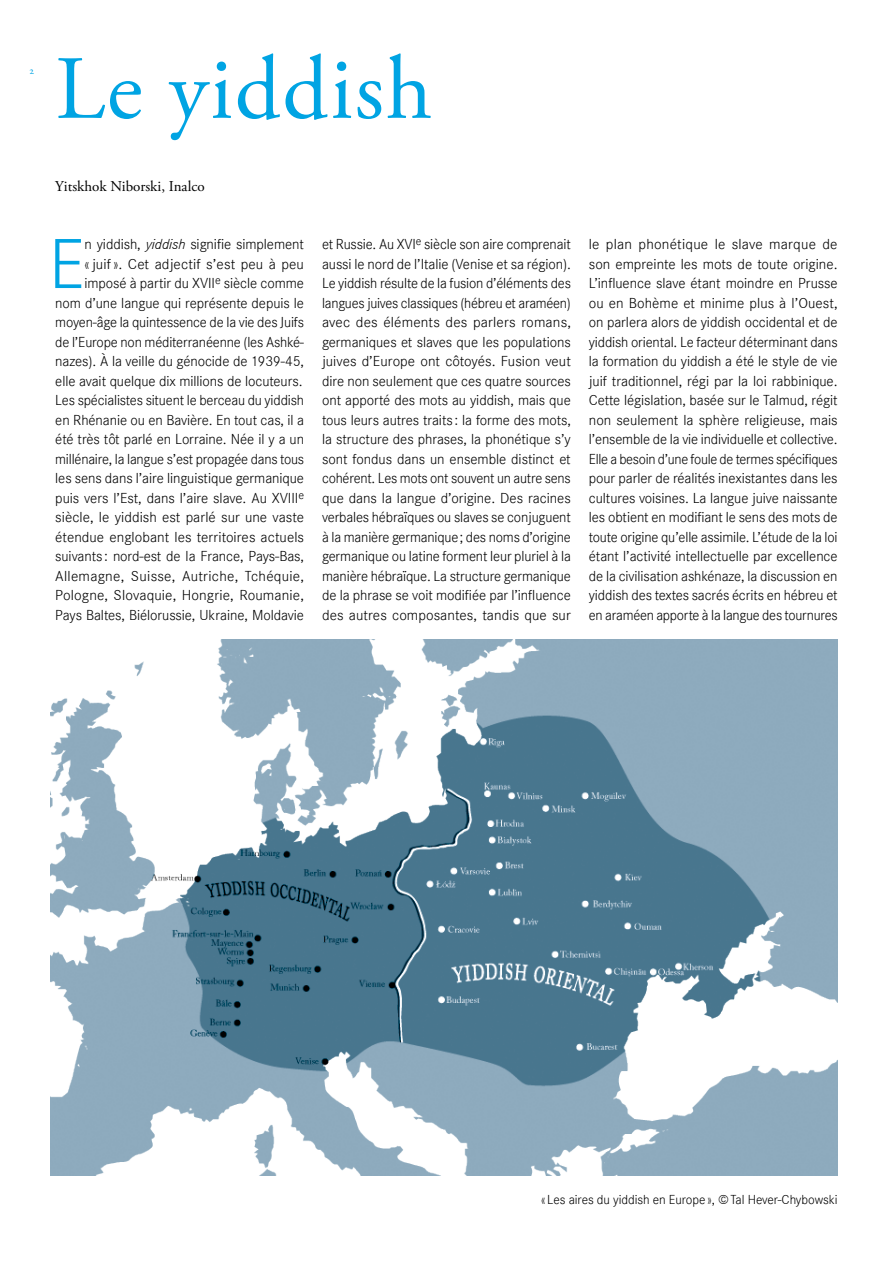
<style>
.page{position:relative;width:893px;height:1263px;background:#fff}
.page>*{position:absolute;margin:0;border:0;box-sizing:border-box;transform-origin:0 0}
.t1{font:90px "Adobe Garamond Pro";letter-spacing:.02em;color:#00a4e3}
.t2{font:73.5px "Corporate S Ligh";color:#00a4e3}
.t3{font:15px/19.5px "Corporate S Ligh";letter-spacing:-.005em;color:#000;text-align:justify}
.t4{font:15px "Adobe Garamond Pro";color:#000}
.t5{font:13.5px "Corporate S Ligh";letter-spacing:-.005em;color:#000}
.t6{font:10.5px "Adobe Garamond Pro";color:#00a4e3}
.s1{font-family:"Corpo S Lig";font-style:italic}
</style>
<div class="page">
<img style="left:51px;top:639px;width:787px;height:536px">
<p class="t6" style="left:30px;top:64px;width:6px">2</p>
<h1 class="t1" style="left:55px;top:35px;width:378px">Le yiddish</h1>
<p class="t4" style="left:55px;top:177px;width:151px">Yitskhok Niborski, Inalco</p>
<p class="t3" style="left:55px;top:234px;width:250px;text-align:right">n yiddish, <span class="s1">yiddish</span> signifie simplement «juif». Cet adjectif s’est peu à peu imposé à partir du XVII<sup>e</sup> siècle comme nom d’une langue qui représente depuis le moyen-âge la quintessence de la vie des Juifs de l’Europe non méditerranéenne (les Ashké&shy;nazes). À la veille du génocide de 1939-45, elle avait quelque dix millions de locuteurs.<br>Les spécialistes situent le berceau du yiddish en Rhénanie ou en Bavière. En tout cas, il a été très tôt parlé en Lorraine. Née il y a un millénaire, la langue s’est propagée dans tous les sens dans l’aire linguistique germanique puis vers l’Est, dans l’aire slave. Au XVIII<sup>e </sup>siècle, le yiddish est parlé sur une vaste étendue englobant les territoires actuels suivants : nord-est de la France, Pays-Bas, Allemagne, Suisse, Autriche, Tchéquie, Pologne, Slovaquie, Hongrie, Roumanie, Pays Baltes, Biélorussie, Ukraine, Moldavie</p>
<p class="t3" style="left:322px;top:234px;width:250px">et Russie. Au XVI<sup>e</sup> siècle son aire comprenait aussi le nord de l’Italie (Venise et sa région).<br>Le yiddish résulte de la fusion d’éléments des langues juives classiques (hébreu et araméen) avec des éléments des parlers romans, germaniques et slaves que les populations juives d’Europe ont côtoyés. Fusion veut dire non seulement que ces quatre sources ont apporté des mots au yiddish, mais que tous leurs autres traits : la forme des mots, la structure des phrases, la phonétique s’y sont fondus dans un ensemble distinct et cohérent. Les mots ont souvent un autre sens que dans la langue d’origine. Des racines verbales hébraïques ou slaves se conjuguent à la manière germanique; des noms d’origine germanique ou latine forment leur pluriel à la manière hébraïque. La structure germanique de la phrase se voit modifiée par l’influence des autres composantes, tandis que sur</p>
<p class="t3" style="left:589px;top:234px;width:250px">le plan phonétique le slave marque de son empreinte les mots de toute origine.<br>L’influence slave étant moindre en Prusse ou en Bohème et minime plus à l’Ouest, on parlera alors de yiddish occidental et de yiddish oriental. Le facteur déterminant dans la formation du yiddish a été le style de vie juif traditionnel, régi par la loi rabbinique.<br>Cette législation, basée sur le Talmud, régit non seulement la sphère religieuse, mais l’ensemble de la vie individuelle et collective.<br>Elle a besoin d’une foule de termes spécifiques pour parler de réalités inexistantes dans les cultures voisines. La langue juive naissante les obtient en modifiant le sens des mots de toute origine qu’elle assimile. L’étude de la loi étant l’activité intellectuelle par excellence de la civilisation ashkénaze, la discussion en yiddish des textes sacrés écrits en hébreu et en araméen apporte à la langue des tournures</p>
<h2 class="t2" style="left:49px;top:222px;width:38px">E</h2>
<p class="t5" style="left:541px;top:1192px;width:298px">«Les aires du yiddish en Europe», ©Tal Hever-Chybowski</p>
</div>
